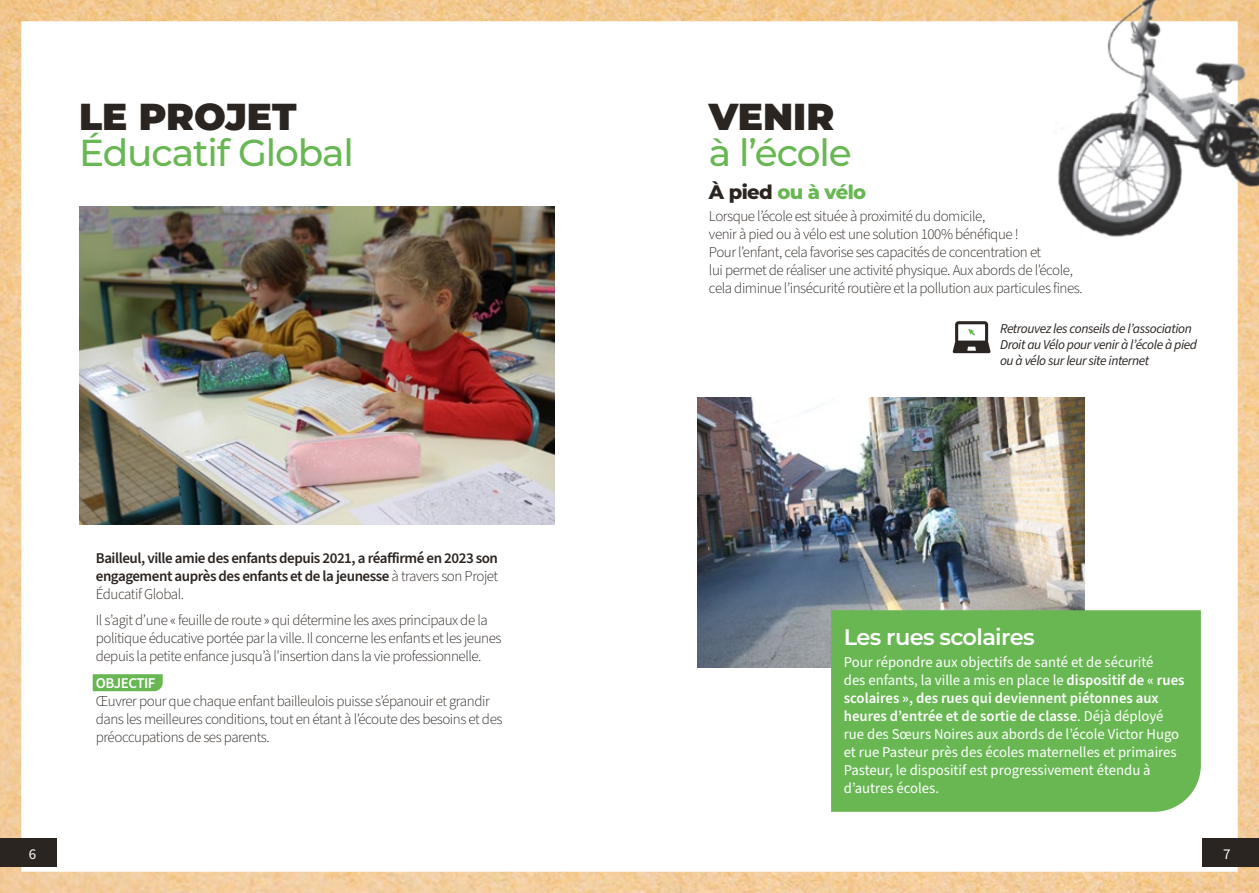
<style>
.page{position:relative;width:1259px;height:893px;background:#fff}
.page>*{position:absolute;margin:0;border:0;box-sizing:border-box;transform-origin:0 0}
.t1{font:500 37.5px/36px "Montserrat";letter-spacing:-.03em;color:#68b753}
.t2{font:900 37.5px "Montserrat";color:#2b2521}
.t3{font:600 22.5px "Montserrat";letter-spacing:-.03em;color:#fff}
.t4{font:800 19.5px "Montserrat";letter-spacing:-.03em;color:#68b753}
.t5{font:300 15px/18px "Source Sans Pro";letter-spacing:-.03em;color:#2b2521}
.t6{font:15px/18px "Source Sans Pro";color:#fff}
.t7{font:600 15px/18px "Source Sans Pro";letter-spacing:-.03em;color:#2b2521;text-align:justify}
.t8{font:italic 13.5px/16.2px "Source Sans Pro";letter-spacing:-.03em;color:#2b2521}
.s1{font-weight:900;color:#2b2521}
.s2{font-weight:300}
.s3{font-weight:600;color:#fff}
.s4{color:#2b2521}
.s5{font-weight:600}
</style>
<div class="page">
<img style="left:0;top:0;width:1259px;height:893px">
<div style="left:1202px;top:838px;width:57px;height:29px;background:#2b2521"></div>
<div style="left:0;top:838px;width:56px;height:29px;background:#2b2521"></div>
<img style="left:1038px;top:0;width:221px;height:251px">
<svg style="left:952px;top:321px;width:38px;height:32px"></svg>
<div style="left:831px;top:610px;width:369px;height:202px;background:#68b753"></div>
<p class="t1" style="left:79px;top:97px;width:276px"><span class="s1">LE PROJET<br></span>Éducatif Global</p>
<p class="t7" style="left:96px;top:549px;width:404px">Bailleul, ville amie des enfants depuis 2021, a réaffirmé en 2023 son engagement auprès des enfants et de la jeunesse <span class="s2">à travers son Projet Éducatif Global.</span></p>
<p class="t5" style="left:96px;top:612px;width:407px">Il s’agit d’une « feuille de route » qui détermine les axes principaux de la politique éducative portée par la ville. Il concerne les enfants et les jeunes depuis la petite enfance jusqu’à l’insertion dans la vie professionnelle.</p>
<p class="t5" style="left:96px;top:674px;width:408px"><span class="s3">OBJECTIF<br></span>Œuvrer pour que chaque enfant bailleulois puisse s’épanouir et grandir dans les meilleures conditions, tout en étant à l’écoute des besoins et des préoccupations de ses parents.</p>
<p class="t2" style="left:709px;top:89px;width:127px">VENIR</p>
<p class="t1" style="left:709px;top:133px;width:144px">à l’école</p>
<p class="t4" style="left:709px;top:178px;width:159px"><span class="s4">À pied</span> ou à vélo</p>
<p class="t5" style="left:709px;top:208px;width:375px">Lorsque l’école est située à proximité du domicile,<br>venir à pied ou à vélo est une solution 100% bénéfique !<br>Pour l’enfant, cela favorise ses capacités de concentration et<br>lui permet de réaliser une activité physique. Aux abords de l’école, cela diminue l’insécurité routière et la pollution aux particules fines.</p>
<p class="t8" style="left:1000px;top:321px;width:198px">Retrouvez les conseils de l’association<br>Droit au Vélo pour venir à l’école à pied ou à vélo sur leur site internet</p>
<p class="t3" style="left:844px;top:621px;width:192px">Les rues scolaires</p>
<p class="t6" style="left:844px;top:653px;width:342px">Pour répondre aux objectifs de santé et de sécurité<br>des enfants, la ville a mis en place le <span class="s5">dispositif de « rues scolaires », des rues qui deviennent piétonnes aux heures d’entrée et de sortie de classe</span>. Déjà déployé rue des Sœurs Noires aux abords de l’école Victor Hugo et rue Pasteur près des écoles maternelles et primaires Pasteur, le dispositif est progressivement étendu à d’autres écoles.</p>
<p class="t6" style="left:29px;top:845px;width:9px">6</p>
<p class="t6" style="left:1223px;top:845px;width:9px">7</p>
</div>
